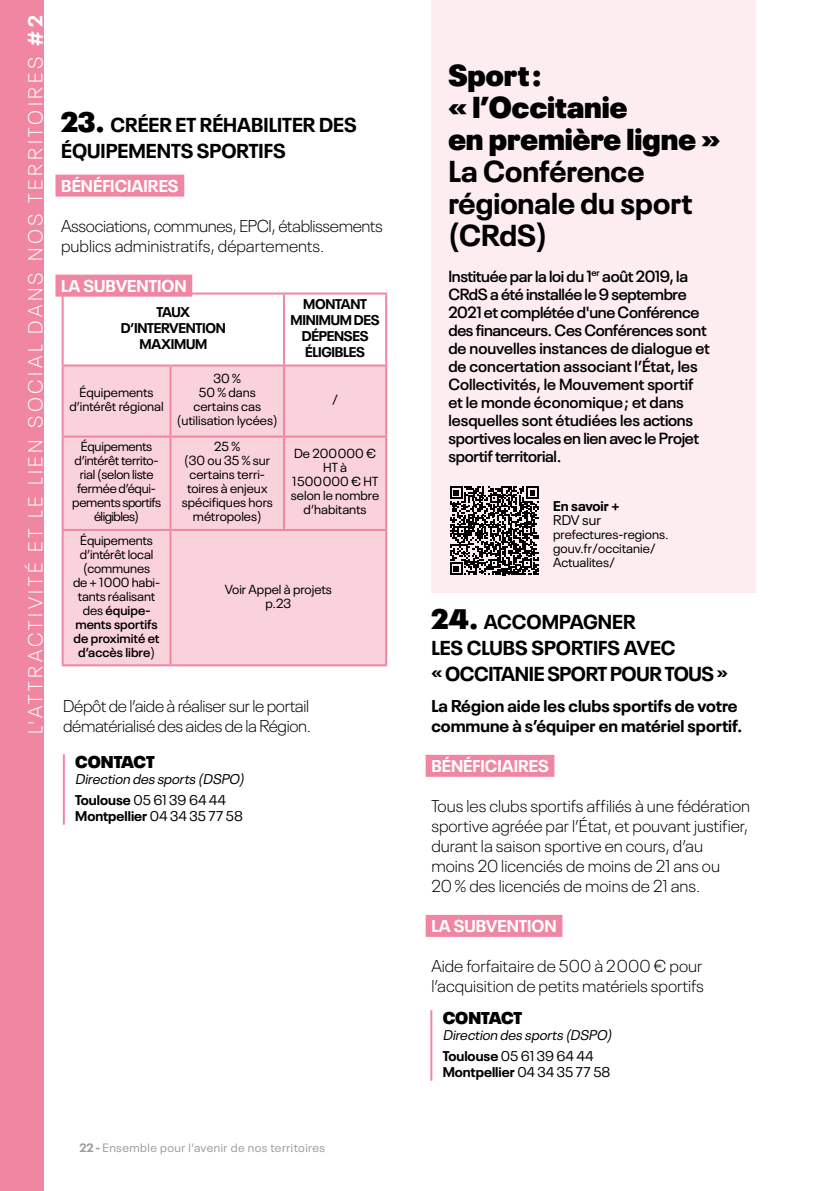
<style>
.page{position:relative;width:840px;height:1191px;background:#fff}
.page>*{position:absolute;margin:0;border:0;box-sizing:border-box;transform-origin:0 0}
.t1{font:900 30px/32px "Neue Plak";color:#000}
.t2{font:700 30px/32px "Neue Plak";color:#000}
.t3{font:700 20px/26px "Neue Plak";color:#000}
.t4{font:300 20px "Neue Plak";letter-spacing:.18em;color:#fff}
.t5{font:300 17px/20px "Neue Plak";color:#000}
.t6{font:300 17px/20px "Neue Plak";letter-spacing:-.02em;color:#000}
.t7{font:700 17px/20px "Neue Plak";color:#000}
.t8{font:700 17px "Neue Plak";color:#fff}
.t9{font:900 17px "Neue Plak";letter-spacing:-.005em;color:#000}
.t10{font:600 16px/18px "Neue Plak";letter-spacing:-.015em;color:#000}
.t11{font:italic 14px/21.6px "Neue Plak";color:#000}
.t12{font:700 14px/16px "Neue Plak";letter-spacing:-.02em;color:#000;text-align:center}
.t13{font:700 14px "Neue Plak";color:#000}
.t14{font:14px "Neue Plak";color:#000}
.t15{font:13px/14px "Neue Plak";color:#000;text-align:center}
.t16{font:13px/14px "Neue Plak";letter-spacing:-.02em;color:#000;text-align:center}
.t17{font:12px "Neue Plak";letter-spacing:.04em;color:#9d9d9c}
.s1{font-weight:700}
.s2{font-weight:900;font-size:28px}
.s3{font-weight:600}
.s4{font-weight:700;font-style:normal}
.s5{font-style:normal}
.s6{font-weight:400}
</style>
<div class="page">
<div style="left:0;top:0;width:44px;height:1191px;background:#f086a2"></div>
<div style="left:55px;top:175px;width:129px;height:22px;background:#f086a2"></div>
<div style="left:55px;top:275px;width:137px;height:22px;background:#f086a2"></div>
<div style="left:431px;top:0;width:324px;height:592px;background:#fdedf1"></div>
<hr style="left:63px;top:754px;width:2px;height:70px;background:#f086a2">
<div style="left:64px;top:366px;width:321px;height:298px;background:#f9d2db"></div>
<hr style="left:283px;top:366px;width:2px;height:69px;background:#f086a2">
<hr style="left:62px;top:435px;width:108px;height:2px;background:#f086a2">
<hr style="left:170px;top:435px;width:114px;height:2px;background:#f086a2">
<hr style="left:284px;top:435px;width:103px;height:2px;background:#f086a2">
<hr style="left:283px;top:437px;width:2px;height:92px;background:#f086a2">
<hr style="left:62px;top:529px;width:108px;height:2px;background:#f086a2">
<hr style="left:169px;top:366px;width:2px;height:69px;background:#f086a2">
<hr style="left:169px;top:437px;width:2px;height:92px;background:#f086a2">
<hr style="left:283px;top:294px;width:2px;height:70px;background:#f086a2">
<hr style="left:62px;top:294px;width:2px;height:70px;background:#f086a2">
<hr style="left:170px;top:292px;width:114px;height:2px;background:#f086a2">
<hr style="left:284px;top:292px;width:103px;height:2px;background:#f086a2">
<hr style="left:385px;top:294px;width:2px;height:70px;background:#f086a2">
<hr style="left:170px;top:529px;width:114px;height:2px;background:#f086a2">
<hr style="left:169px;top:531px;width:2px;height:133px;background:#f086a2">
<hr style="left:284px;top:529px;width:103px;height:2px;background:#f086a2">
<hr style="left:62px;top:364px;width:108px;height:2px;background:#f086a2">
<hr style="left:62px;top:366px;width:2px;height:69px;background:#f086a2">
<hr style="left:170px;top:364px;width:114px;height:2px;background:#f086a2">
<hr style="left:284px;top:364px;width:103px;height:2px;background:#f086a2">
<hr style="left:385px;top:366px;width:2px;height:69px;background:#f086a2">
<hr style="left:62px;top:437px;width:2px;height:92px;background:#f086a2">
<hr style="left:385px;top:437px;width:2px;height:92px;background:#f086a2">
<hr style="left:62px;top:531px;width:2px;height:133px;background:#f086a2">
<hr style="left:385px;top:531px;width:2px;height:133px;background:#f086a2">
<hr style="left:62px;top:664px;width:108px;height:2px;background:#f086a2">
<hr style="left:170px;top:664px;width:114px;height:2px;background:#f086a2">
<hr style="left:284px;top:664px;width:103px;height:2px;background:#f086a2">
<svg style="left:450px;top:486px;width:88px;height:89px"></svg>
<div style="left:425px;top:755px;width:129px;height:22px;background:#f086a2"></div>
<div style="left:425px;top:915px;width:137px;height:22px;background:#f086a2"></div>
<hr style="left:430px;top:1010px;width:2px;height:70px;background:#f086a2">
<h2 class="t4" style="left:20px;top:734px;width:720px;rotate:-90deg">L'ATTRACTIVITÉ ET LE LIEN SOCIAL DANS NOS TERRITOIRES <span class="s1">#2</span></h2>
<h2 class="t3" style="left:61px;top:109px;width:297px"><span class="s2">23.</span> CRÉER ET RÉHABILITER DES<br>ÉQUIPEMENTS SPORTIFS</h2>
<h3 class="t8" style="left:61px;top:172px;width:119px">BÉNÉFICIAIRES</h3>
<h3 class="t6" style="left:61px;top:215px;width:323px">Associations, communes, EPCI, établissements publics administratifs, départements.</h3>
<h3 class="t8" style="left:61px;top:272px;width:127px">LA SUBVENTION</h3>
<p class="t12" style="left:121px;top:302px;width:106px">TAUX<br>D’INTERVENTION<br>MAXIMUM</p>
<p class="t12" style="left:290px;top:294px;width:91px">MONTANT<br>MINIMUM DES<br>DÉPENSES<br>ÉLIGIBLES</p>
<p class="t15" style="left:69px;top:384px;width:96px">Équipements d’intérêt régional</p>
<p class="t15" style="left:177px;top:370px;width:102px">30%<br>50 % dans certains cas (utilisation lycées)</p>
<p class="t15" style="left:332px;top:391px;width:8px">/</p>
<p class="t16" style="left:72px;top:438px;width:90px">Équipements d’intérêt territo&shy;rial (selon liste fermée d’équi&shy;pements sportifs éligibles)</p>
<p class="t15" style="left:182px;top:438px;width:93px">25%<br>(30 ou 35 % sur certains terri&shy;toires à enjeux spécifiques hors métropoles)</p>
<p class="t15" style="left:291px;top:445px;width:90px">De 200 000 €<br>HT à<br>1 500 000 € HT selon le nombre d’habitants</p>
<p class="t15" style="left:73px;top:532px;width:89px">Équipements d’intérêt local (communes<br>de + 1 000 habi&shy;tants réalisant des <span class="s3">équipe&shy;ments sportifs de proximité et d’accès libre</span>)</p>
<p class="t15" style="left:225px;top:581px;width:108px">Voir Appel à projets p.23</p>
<h3 class="t6" style="left:63px;top:695px;width:249px">Dépôt de l’aide à réaliser sur le portail dématérialisé des aides de la Région.</h3>
<h3 class="t9" style="left:75px;top:747px;width:81px">CONTACT</h3>
<p class="t11" style="left:75px;top:766px;width:174px">Direction des sports (DSPO)<br><span class="s4">Toulouse</span> <span class="s5">05 61 39 64 44</span></p>
<p class="t13" style="left:75px;top:805px;width:169px">Montpellier <span class="s6">04 34 35 77 58</span></p>
<p class="t17" style="left:79px;top:1139px;width:247px"><span class="s1">22 -</span> Ensemble pour l’avenir de nos territoires</p>
<h1 class="t1" style="left:448px;top:55px;width:273px">Sport :<br>« l’Occitanie<br>en première ligne »</h1>
<h1 class="t2" style="left:448px;top:152px;width:245px">La Conférence régionale du sport (CRdS)</h1>
<p class="t10" style="left:448px;top:265px;width:263px">Instituée par la loi du 1<sup>er</sup> août 2019, la CRdS a été installée le 9 septembre 2021 et complétée d'une Conférence des financeurs. Ces Conférences sont de nouvelles instances de dialogue et de concertation associant l’État, les Collectivités, le Mouvement sportif et le monde économique ; et dans lesquelles sont étudiées les actions sportives locales en lien avec le Projet sportif territorial.</p>
<p class="t13" style="left:553px;top:494px;width:68px">En savoir +</p>
<p class="t14" style="left:553px;top:509px;width:49px">RDV sur</p>
<p class="t15" style="left:553px;top:526px;width:117px;text-align:left">prefectures-regions. gouv.fr/occitanie/<br>Actualites/</p>
<h2 class="t3" style="left:431px;top:607px;width:298px"><span class="s2">24.</span> ACCOMPAGNER<br>LES CLUBS SPORTIFS AVEC<br>« OCCITANIE SPORT POUR TOUS »</h2>
<h3 class="t7" style="left:431px;top:694px;width:312px">La Région aide les clubs sportifs de votre commune à s’équiper en matériel sportif.</h3>
<h3 class="t8" style="left:431px;top:752px;width:119px">BÉNÉFICIAIRES</h3>
<h3 class="t5" style="left:431px;top:795px;width:320px">Tous les clubs sportifs affiliés à une fédération sportive agréée par l’État, et pouvant justifier, durant la saison sportive en cours, d’au moins 20 licenciés de moins de 21 ans ou<br>20 % des licenciés de moins de 21 ans.</h3>
<h3 class="t8" style="left:431px;top:912px;width:127px">LA SUBVENTION</h3>
<h3 class="t5" style="left:431px;top:954px;width:274px">Aide forfaitaire de 500 à 2 000 € pour l’acquisition de petits matériels sportifs</h3>
<h3 class="t9" style="left:442px;top:1003px;width:81px">CONTACT</h3>
<p class="t11" style="left:442px;top:1022px;width:174px">Direction des sports (DSPO)<br><span class="s4">Toulouse</span> <span class="s5">05 61 39 64 44</span></p>
<p class="t13" style="left:442px;top:1061px;width:169px">Montpellier <span class="s6">04 34 35 77 58</span></p>
</div>
